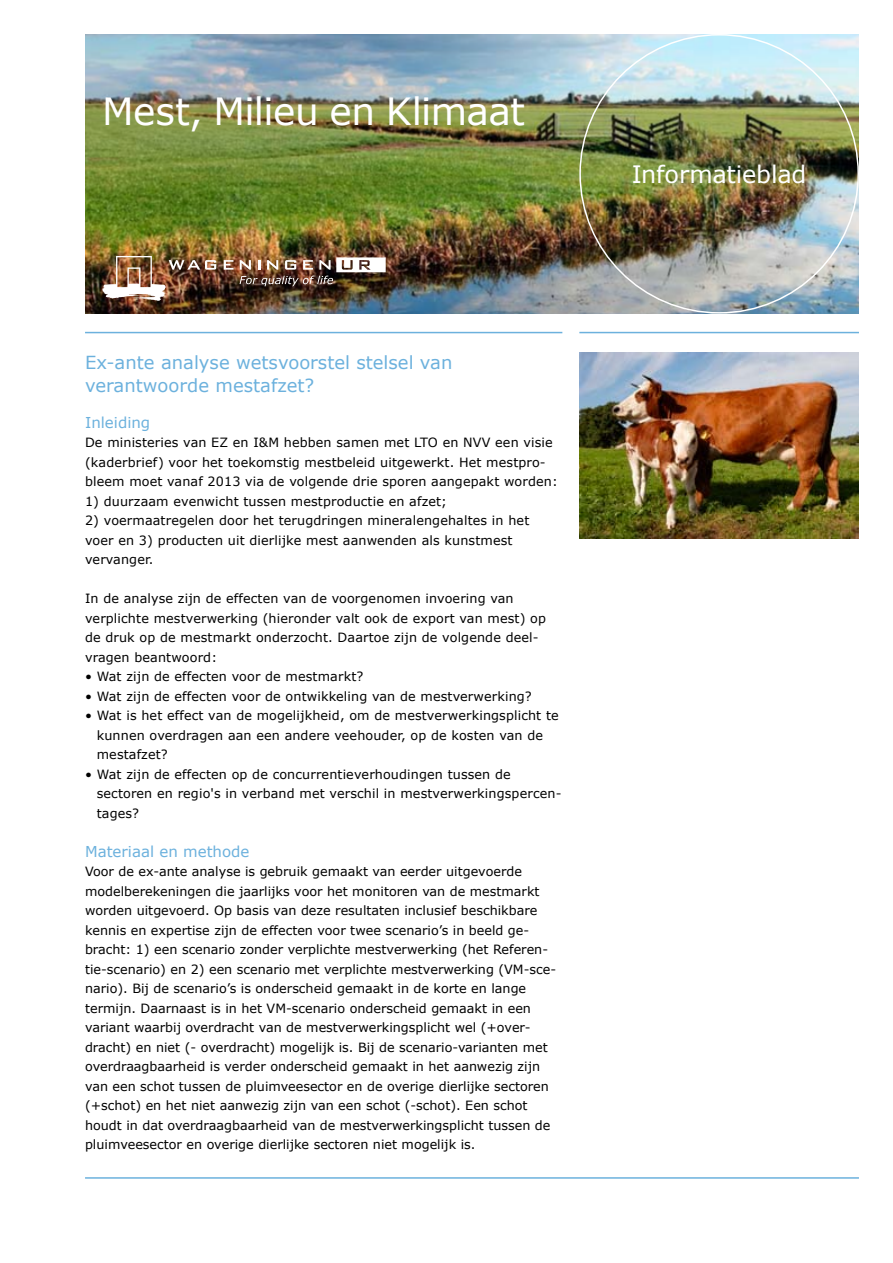
<style>
.page{position:relative;width:893px;height:1263px;background:#fff}
.page>*{position:absolute;margin:0;border:0;box-sizing:border-box;transform-origin:0 0}
.t1{font:37.5px "Verdana";letter-spacing:-.02em;color:#fff}
.t2{font:24px "Verdana";letter-spacing:-.01em;color:#fff}
.t3{font:18px/22.5px "Verdana";color:#6cb1dd}
.t4{font:15px "Verdana";color:#6cb1dd}
.t5{font:12.75px/19.5px "Verdana";color:#000}
</style>
<div class="page">
<hr style="left:579px;top:332px;width:280px;height:1px;background:#6cb1dd">
<hr style="left:85px;top:332px;width:477px;height:1px;background:#6cb1dd">
<hr style="left:85px;top:1177px;width:774px;height:2px;background:#6cb1dd">
<img style="left:85px;top:34px;width:774px;height:280px">
<img style="left:579px;top:352px;width:280px;height:186px">
<svg style="left:224px;top:260px;width:10px;height:10px"></svg>
<img style="left:240px;top:257px;width:146px;height:29px">
<img style="left:102px;top:256px;width:114px;height:45px">
<h1 class="t1" style="left:102px;top:85px;width:424px">Mest, Milieu en Klimaat</h1>
<h3 class="t3" style="left:85px;top:351px;width:369px">Ex-ante analyse wetsvoorstel stelsel van verantwoorde mestafzet?</h3>
<p class="t4" style="left:85px;top:412px;width:67px">Inleiding</p>
<p class="t5" style="left:85px;top:433px;width:474px">De ministeries van EZ en I&amp;M hebben samen met LTO en NVV een visie (kaderbrief) voor het toekomstig mestbeleid uitgewerkt. Het mestpro&shy;bleem moet vanaf 2013 via de volgende drie sporen aangepakt worden:</p>
<p class="t5" style="left:85px;top:491px;width:364px">1) duurzaam evenwicht tussen mestproductie en afzet;</p>
<p class="t5" style="left:85px;top:510px;width:446px">2) voermaatregelen door het terugdringen mineralengehaltes in het voer en 3) producten uit dierlijke mest aanwenden als kunstmest vervanger.</p>
<p class="t5" style="left:85px;top:588px;width:462px">In de analyse zijn de effecten van de voorgenomen invoering van verplichte mestverwerking (hieronder valt ook de export van mest) op de druk op de mestmarkt onderzocht. Daartoe zijn de volgende deel&shy;vragen beantwoord:</p>
<p class="t5" style="left:85px;top:666px;width:280px">• Wat zijn de effecten voor de mestmarkt?</p>
<p class="t5" style="left:85px;top:686px;width:448px">• Wat zijn de effecten voor de ontwikkeling van de mestverwerking?</p>
<p class="t5" style="left:97px;top:705px;width:464px;text-indent:-12px">• Wat is het effect van de mogelijkheid, om de mestverwerkingsplicht te kunnen overdragen aan een andere veehouder, op de kosten van de mestafzet?</p>
<p class="t5" style="left:97px;top:764px;width:466px;text-indent:-12px">• Wat zijn de effecten op de concurrentieverhoudingen tussen de sectoren en regio's in verband met verschil in mestverwerkingspercen&shy;tages?</p>
<p class="t4" style="left:85px;top:841px;width:166px">Materiaal en methode</p>
<p class="t5" style="left:85px;top:862px;width:473px">Voor de ex-ante analyse is gebruik gemaakt van eerder uitgevoerde modelberekeningen die jaarlijks voor het monitoren van de mestmarkt worden uitgevoerd. Op basis van deze resultaten inclusief beschikbare kennis en expertise zijn de effecten voor twee scenario’s in beeld ge&shy;bracht: 1) een scenario zonder verplichte mestverwerking (het Referen&shy;tie-scenario) en 2) een scenario met verplichte mestverwerking (VM-sce&shy;nario). Bij de scenario’s is onderscheid gemaakt in de korte en lange termijn. Daarnaast is in het VM-scenario onderscheid gemaakt in een variant waarbij overdracht van de mestverwerkingsplicht wel (+over&shy;dracht) en niet (- overdracht) mogelijk is. Bij de scenario-varianten met overdraagbaarheid is verder onderscheid gemaakt in het aanwezig zijn van een schot tussen de pluimveesector en de overige dierlijke sectoren (+schot) en het niet aanwezig zijn van een schot (-schot). Een schot houdt in dat overdraagbaarheid van de mestverwerkingsplicht tussen de pluimveesector en overige dierlijke sectoren niet mogelijk is.</p>
<h2 class="t2" style="left:632px;top:158px;width:176px">Informatieblad</h2>
</div>
